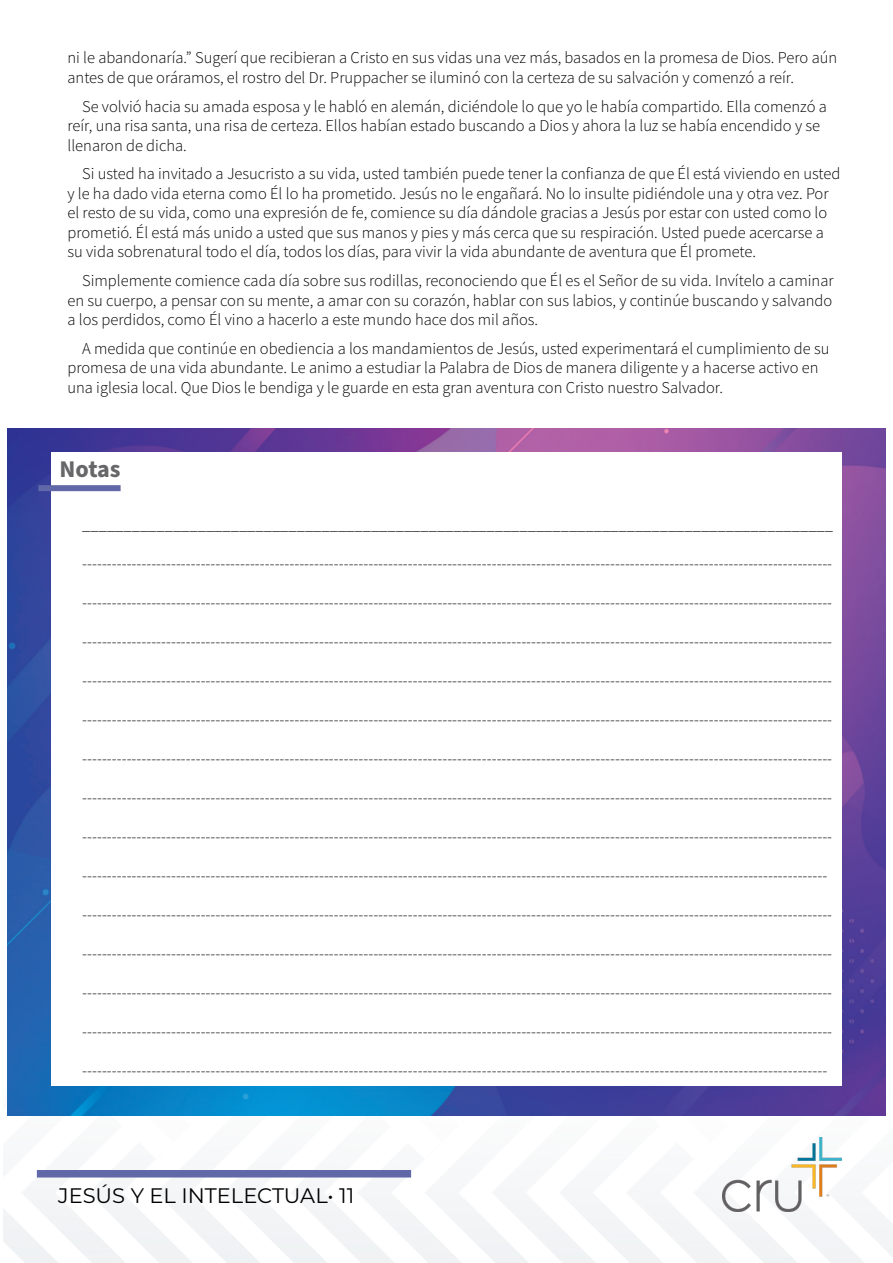
<style>
.page{position:relative;width:893px;height:1263px;background:#fff}
.page>*{position:absolute;margin:0;border:0;box-sizing:border-box;transform-origin:0 0}
.Titles{font:700 24px "Source Sans Pro";letter-spacing:-.01em;color:#67676a}
.t1{font:21px "Montserrat";color:#000}
.Paragraph_Text{font:16.5px/19.5px "Source Sans Variable";color:#000}
</style>
<div class="page">
<img style="left:3px;top:1170px;width:890px;height:93px">
<div style="left:37px;top:1170px;width:374px;height:7px;background:#6068a7"></div>
<img style="left:723px;top:1137px;width:119px;height:75px">
<img style="left:7px;top:428px;width:879px;height:688px">
<div style="left:51px;top:452px;width:791px;height:634px;background:#fff"></div>
<div style="left:38px;top:485px;width:83px;height:6px;background:#6068a7"></div>
<p class="Paragraph_Text" style="left:67px;top:48px;width:771px">ni le abandonaría.” Sugerí que recibieran a Cristo en sus vidas una vez más, basados en la promesa de Dios. Pero aún antes de que oráramos, el rostro del Dr. Pruppacher se iluminó con la certeza de su salvación y comenzó a reír.</p>
<p class="Paragraph_Text" style="left:67px;top:97px;width:761px;text-indent:15px">Se volvió hacia su amada esposa y le habló en alemán, diciéndole lo que yo le había compartido. Ella comenzó a reír, una risa santa, una risa de certeza. Ellos habían estado buscando a Dios y ahora la luz se había encendido y se llenaron de dicha.</p>
<p class="Paragraph_Text" style="left:67px;top:164px;width:775px;text-indent:15px">Si usted ha invitado a Jesucristo a su vida, usted también puede tener la confianza de que Él está viviendo en usted y le ha dado vida eterna como Él lo ha prometido. Jesús no le engañará. No lo insulte pidiéndole una y otra vez. Por el resto de su vida, como una expresión de fe, comience su día dándole gracias a Jesús por estar con usted como lo prometió. Él está más unido a usted que sus manos y pies y más cerca que su respiración. Usted puede acercarse a su vida sobrenatural todo el día, todos los días, para vivir la vida abundante de aventura que Él promete.</p>
<p class="Paragraph_Text" style="left:67px;top:271px;width:768px;text-align:justify;text-indent:15px">Simplemente comience cada día sobre sus rodillas, reconociendo que Él es el Señor de su vida. Invítelo a caminar en su cuerpo, a pensar con su mente, a amar con su corazón, hablar con sus labios, y continúe buscando y salvando a los perdidos, como Él vino a hacerlo a este mundo hace dos mil años.</p>
<p class="Paragraph_Text" style="left:67px;top:339px;width:763px;text-indent:15px">A medida que continúe en obediencia a los mandamientos de Jesús, usted experimentará el cumplimiento de su promesa de una vida abundante. Le animo a estudiar la Palabra de Dios de manera diligente y a hacerse activo en una iglesia local. Que Dios le bendiga y le guarde en esta gran aventura con Cristo nuestro Salvador.</p>
<p class="Titles" style="left:60px;top:452px;width:62px">Notas</p>
<p class="Paragraph_Text" style="left:82px;top:515px;width:752px">___________________________________________________________________________________________</p>
<p class="Paragraph_Text" style="left:82px;top:554px;width:751px">--------------------------------------------------------------------------------------------------------------------------------------------------------</p>
<p class="Paragraph_Text" style="left:82px;top:593px;width:751px">--------------------------------------------------------------------------------------------------------------------------------------------------------</p>
<p class="Paragraph_Text" style="left:82px;top:632px;width:751px">--------------------------------------------------------------------------------------------------------------------------------------------------------</p>
<p class="Paragraph_Text" style="left:82px;top:671px;width:751px">--------------------------------------------------------------------------------------------------------------------------------------------------------</p>
<p class="Paragraph_Text" style="left:82px;top:710px;width:751px">--------------------------------------------------------------------------------------------------------------------------------------------------------</p>
<p class="Paragraph_Text" style="left:82px;top:749px;width:751px">--------------------------------------------------------------------------------------------------------------------------------------------------------</p>
<p class="Paragraph_Text" style="left:82px;top:788px;width:751px">--------------------------------------------------------------------------------------------------------------------------------------------------------</p>
<p class="Paragraph_Text" style="left:82px;top:827px;width:751px">--------------------------------------------------------------------------------------------------------------------------------------------------------</p>
<p class="Paragraph_Text" style="left:82px;top:866px;width:746px">-------------------------------------------------------------------------------------------------------------------------------------------------------</p>
<p class="Paragraph_Text" style="left:82px;top:905px;width:751px">--------------------------------------------------------------------------------------------------------------------------------------------------------</p>
<p class="Paragraph_Text" style="left:82px;top:944px;width:751px">--------------------------------------------------------------------------------------------------------------------------------------------------------</p>
<p class="Paragraph_Text" style="left:82px;top:983px;width:751px">--------------------------------------------------------------------------------------------------------------------------------------------------------</p>
<p class="Paragraph_Text" style="left:82px;top:1022px;width:751px">--------------------------------------------------------------------------------------------------------------------------------------------------------</p>
<p class="Paragraph_Text" style="left:82px;top:1061px;width:746px">-------------------------------------------------------------------------------------------------------------------------------------------------------</p>
<p class="t1" style="left:58px;top:1181px;width:298px">JESÚS Y EL INTELECTUAL• 11</p>
</div>
